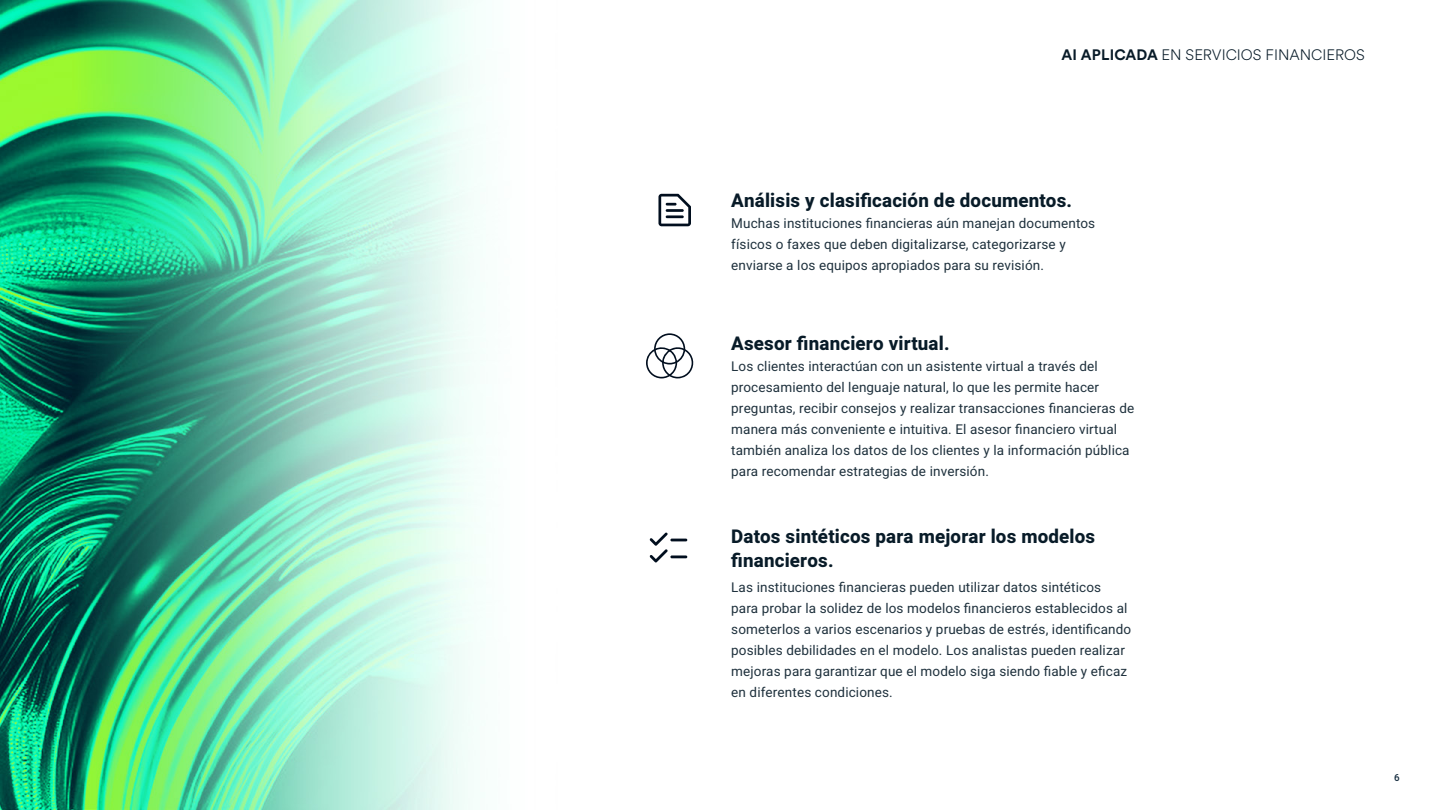
<style>
.page{position:relative;width:1440px;height:810px;background:#fff}
.page>*{position:absolute;margin:0;border:0;box-sizing:border-box;transform-origin:0 0}
.t1{font:800 18.75px/24px "Heebo";letter-spacing:.01em;color:#081b28}
.t2{font:300 15px "Circular Spotify Text";color:#081b28}
.t3{font:13.5px/21px "Heebo";letter-spacing:.01em;color:#20323e}
.t4{font:500 9.75px "Heebo";color:#182f41}
.s1{font-family:"Circular Std";font-weight:700}
</style>
<div class="page">
<img style="left:0;top:0;width:689px;height:810px">
<svg style="left:658px;top:194px;width:33px;height:32px"></svg>
<hr style="left:666px;top:215px;width:18px;height:3px;background:#010e1e">
<svg style="left:646px;top:333px;width:48px;height:46px"></svg>
<svg style="left:650px;top:532px;width:37px;height:30px"></svg>
<hr style="left:670px;top:555px;width:17px;height:3px;background:#010e1e">
<p class="t2" style="left:1062px;top:45px;width:305px"><span class="s1">AI APLICADA</span> EN SERVICIOS FINANCIEROS</p>
<h1 class="t1" style="left:731px;top:189px;width:342px">Análisis y clasificación de documentos.</h1>
<p class="t3" style="left:731px;top:213px;width:366px">Muchas instituciones financieras aún manejan documentos físicos o faxes que deben digitalizarse, categorizarse y enviarse a los equipos apropiados para su revisión.</p>
<h1 class="t1" style="left:731px;top:332px;width:220px">Asesor financiero virtual.</h1>
<p class="t3" style="left:731px;top:355px;width:405px">Los clientes interactúan con un asistente virtual a través del procesamiento del lenguaje natural, lo que les permite hacer preguntas, recibir consejos y realizar transacciones financieras de manera más conveniente e intuitiva. El asesor financiero virtual también analiza los datos de los clientes y la información pública para recomendar estrategias de inversión.</p>
<h1 class="t1" style="left:731px;top:525px;width:366px">Datos sintéticos para mejorar los modelos financieros.</h1>
<p class="t3" style="left:731px;top:577px;width:402px">Las instituciones financieras pueden utilizar datos sintéticos para probar la solidez de los modelos financieros establecidos al someterlos a varios escenarios y pruebas de estrés, identificando posibles debilidades en el modelo. Los analistas pueden realizar mejoras para garantizar que el modelo siga siendo fiable y eficaz en diferentes condiciones.</p>
<p class="t4" style="left:1394px;top:770px;width:7px">6</p>
</div>
